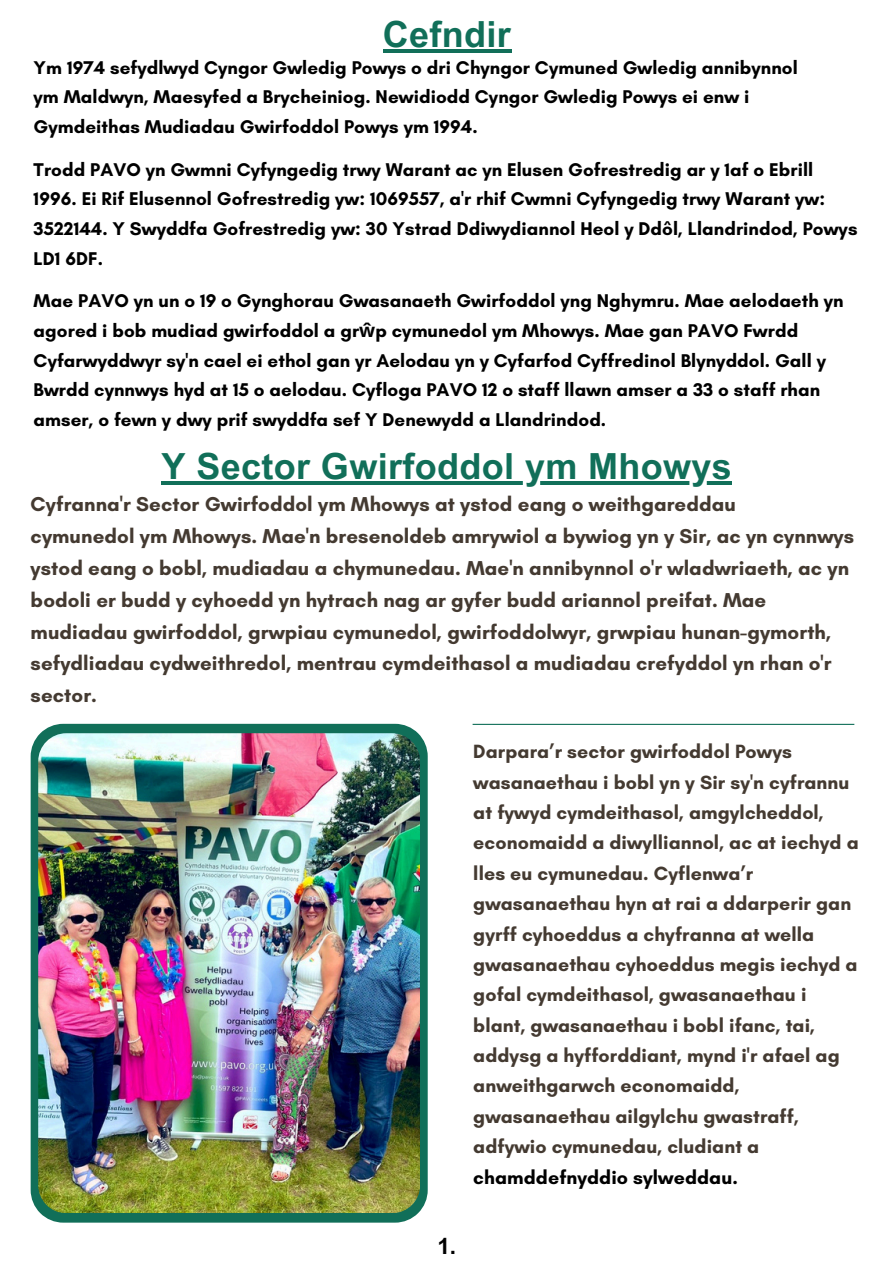
<style>
.page{position:relative;width:894px;height:1264px;background:#fff}
.page>*{position:absolute;margin:0;border:0;box-sizing:border-box;transform-origin:0 0}
.t1{font:700 36px "Arial MT Pro";letter-spacing:.01em;color:#116f59}
.t2{font:700 22.5px "Arial MT Pro";color:#000}
.t3{font:700 20.4px/31.8px "Glacial Indifference";letter-spacing:.005em;color:#443a31}
.t4{font:700 19.5px/30.3px "Glacial Indifference";letter-spacing:.005em;color:#443a31}
.t5{font:700 19.5px "Glacial Indifference";letter-spacing:.005em;color:#000}
.t6{font:700 18.75px/29.5px "Glacial Indifference";letter-spacing:.005em;color:#000}
.s1{font-family:"Noto Sans"}
</style>
<div class="page">
<svg style="left:31px;top:723px;width:396px;height:499px;background:#267b64"></svg>
<img style="left:38px;top:733px;width:382px;height:479px;border-radius:28px">
<hr style="left:472px;top:723px;width:382px;height:2px;background:#116f59">
<hr style="left:161px;top:481px;width:571px;height:3px;background:#116f59">
<hr style="left:382px;top:50px;width:129px;height:3px;background:#116f59">
<h1 class="t1" style="left:382px;top:14px;width:130px">Cefndir</h1>
<p class="t6" style="left:34px;top:53px;width:765px">Ym 1974 sefydlwyd Cyngor Gwledig Powys o dri Chyngor Cymuned Gwledig annibynnol ym Maldwyn, Maesyfed a Brycheiniog. Newidiodd Cyngor Gwledig Powys ei enw i<br>Gymdeithas Mudiadau Gwirfoddol Powys ym 1994.</p>
<p class="t6" style="left:34px;top:154px;width:825px">Trodd PAVO yn Gwmni Cyfyngedig trwy Warant ac yn Elusen Gofrestredig ar y 1af o Ebrill 1996. Ei Rif Elusennol Gofrestredig yw: 1069557, a'r rhif Cwmni Cyfyngedig trwy Warant yw:<br>3522144. Y Swyddfa Gofrestredig yw: 30 Ystrad Ddiwydiannol Heol y Ddôl, Llandrindod, Powys LD1 6DF.</p>
<p class="t6" style="left:34px;top:286px;width:811px">Mae PAVO yn un o 19 o Gynghorau Gwasanaeth Gwirfoddol yng Nghymru. Mae aelodaeth yn agored i bob mudiad gwirfoddol a gr<span class="s1">ŵ</span>p cymunedol ym Mhowys. Mae gan PAVO Fwrdd Cyfarwyddwyr sy'n cael ei ethol gan yr Aelodau yn y Cyfarfod Cyffredinol Blynyddol. Gall y Bwrdd cynnwys hyd at 15 o aelodau. Cyfloga PAVO 12 o staff llawn amser a 33 o staff rhan amser, o fewn y dwy prif swyddfa sef Y Denewydd a Llandrindod.</p>
<h1 class="t1" style="left:161px;top:445px;width:571px">Y Sector Gwirfoddol ym Mhowys</h1>
<p class="t3" style="left:31px;top:488px;width:824px">Cyfranna'r Sector Gwirfoddol ym Mhowys at ystod eang o weithgareddau<br>cymunedol ym Mhowys. Mae'n bresenoldeb amrywiol a bywiog yn y Sir, ac yn cynnwys ystod eang o bobl, mudiadau a chymunedau. Mae'n annibynnol o'r wladwriaeth, ac yn bodoli er budd y cyhoedd yn hytrach nag ar gyfer budd ariannol preifat. Mae mudiadau gwirfoddol, grwpiau cymunedol, gwirfoddolwyr, grwpiau hunan-gymorth, sefydliadau cydweithredol, mentrau cymdeithasol a mudiadau crefyddol yn rhan o'r sector.</p>
<p class="t4" style="left:473px;top:736px;width:387px">Darpara’r sector gwirfoddol Powys wasanaethau i bobl yn y Sir sy'n cyfrannu at fywyd cymdeithasol, amgylcheddol, economaidd a diwylliannol, ac at iechyd a lles eu cymunedau. Cyflenwa’r gwasanaethau hyn at rai a ddarperir gan gyrff cyhoeddus a chyfranna at wella gwasanaethau cyhoeddus megis iechyd a gofal cymdeithasol, gwasanaethau i blant, gwasanaethau i bobl ifanc, tai, addysg a hyfforddiant, mynd i'r afael ag anweithgarwch economaidd, gwasanaethau ailgylchu gwastraff, adfywio cymunedau, cludiant a</p>
<p class="t5" style="left:473px;top:1164px;width:266px">chamddefnyddio sylweddau.</p>
<p class="t2" style="left:437px;top:1233px;width:20px">1.</p>
</div>
